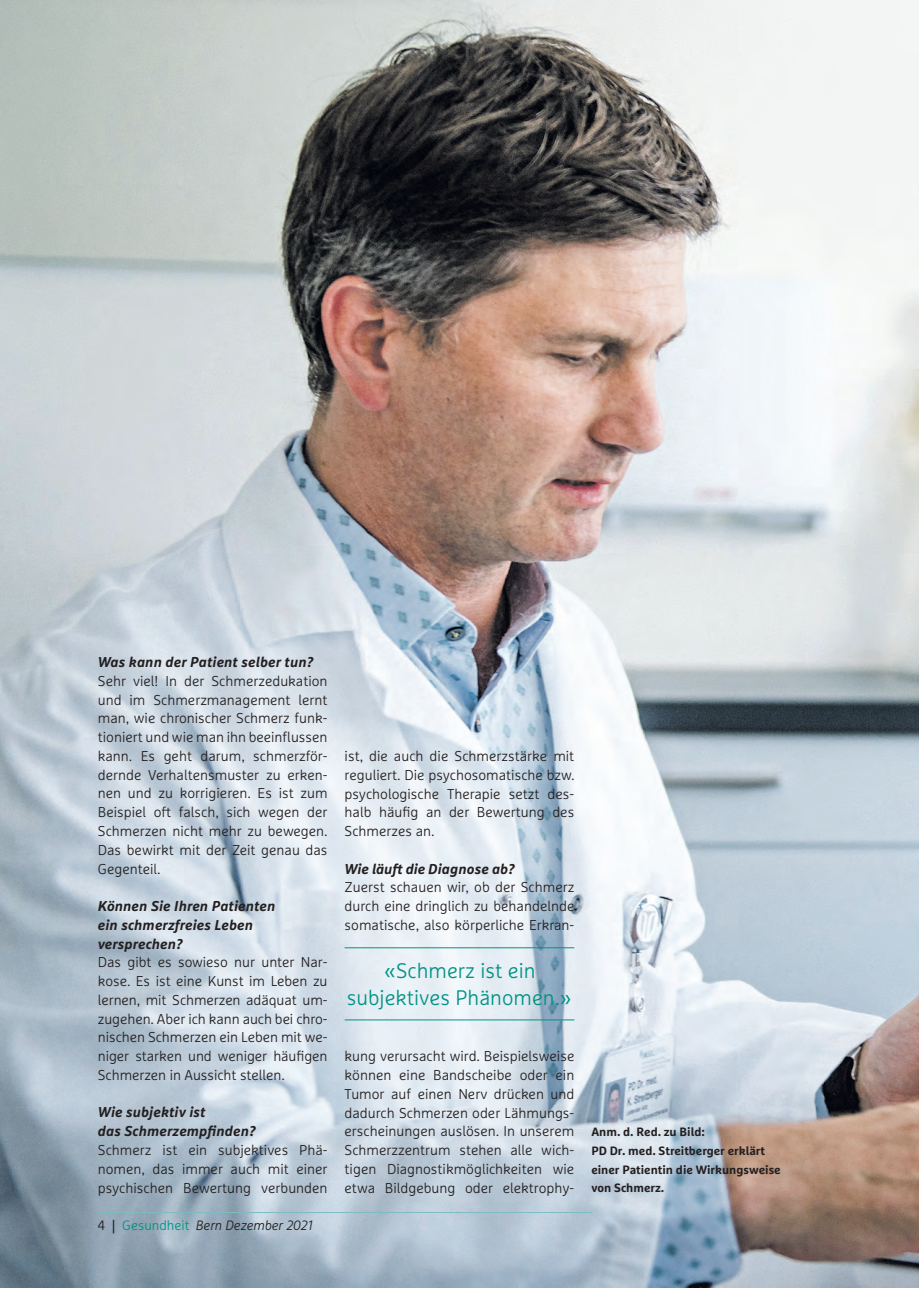
<style>
.page{position:relative;width:919px;height:1289px;background:#fff}
.page>*{position:absolute;margin:0;border:0;box-sizing:border-box;transform-origin:0 0}
.t1{font:300 21px/27px "Marselis Pro";color:#009384;text-align:center}
.t2{font:300 14.25px/18.8px "Marselis Pro";color:#231f20;text-align:justify}
.t3{font:italic 700 14.25px/18.8px "Marselis Pro";letter-spacing:.015em;color:#231f20}
.t4{font:italic 300 13.5px "Marselis Pro";color:#231f20}
.t5{font:700 12px/18.8px "Marselis Pro";color:#231f20}
.s1{font-style:normal}
.s2{font-family:"The Mix";font-weight:600;font-style:normal}
.s3{font-style:normal;color:#009384}
</style>
<div class="page">
<img style="left:0;top:0;width:918px;height:1287px">
<hr style="left:344px;top:947px;width:230px;height:1px;background:#009384">
<hr style="left:344px;top:1019px;width:230px;height:1px;background:#009384">
<hr style="left:98px;top:1212px;width:493px;height:1px;background:#7dbcc4">
<p class="t3" style="left:98px;top:654px;width:217px">Was kann der Patient selber tun?</p>
<p class="t2" style="left:98px;top:673px;width:231px">Sehr viel! In der Schmerzedukation und im Schmerzmanagement lernt man, wie chronischer Schmerz funk&shy;tioniert und wie man ihn beeinflussen kann. Es geht darum, schmerzför&shy;dernde Verhaltensmuster zu er ken&shy;nen und zu korrigieren. Es ist zum Beispiel oft falsch, sich wegen der Schmerzen nicht mehr zu bewegen.<br>Das bewirkt mit der Zeit genau das Gegenteil.</p>
<p class="t3" style="left:98px;top:898px;width:179px">Können Sie Ihren Patienten ein schmerzfreies Leben verspre chen?</p>
<p class="t2" style="left:98px;top:954px;width:231px">Das gibt es sowieso nur unter Nar&shy;kose. Es ist eine Kunst im Leben zu lernen, mit Schmerzen adäquat um&shy;zugehen. Aber ich kann auch bei chro&shy;nischen Schmerzen ein Leben mit we&shy;niger starken und weniger häufigen Schmerzen in Aussicht stellen.</p>
<p class="t3" style="left:98px;top:1104px;width:159px">Wie subjektiv ist<br>das Schmerzempfinden?</p>
<p class="t2" style="left:98px;top:1142px;width:231px">Schmerz ist ein subjektives Phä&shy;nomen, das immer auch mit einer psychischen Bewertung verbunden</p>
<p class="t4" style="left:98px;top:1220px;width:216px"><span class="s1">4</span> <span class="s2">|</span> <span class="s3">Gesundheit</span> Bern Dezember 2021</p>
<p class="t2" style="left:344px;top:748px;width:231px">ist, die auch die Schmerzstärke mit reguliert. Die psychosomatische bzw. psychologische Therapie setzt des&shy;halb häufig an der Bewertung des Schmerzes an.</p>
<p class="t3" style="left:344px;top:860px;width:171px">Wie läuft die Diagnose ab?</p>
<p class="t2" style="left:344px;top:879px;width:231px">Zuerst schauen wir, ob der Schmerz durch eine dringlich zu behandelnde somatische, also körperliche Erkran-</p>
<h1 class="t1" style="left:346px;top:959px;width:227px">«Schmerz ist ein subjektives Phänomen.»</h1>
<p class="t2" style="left:344px;top:1048px;width:231px">kung verursacht wird. Beispielsweise können eine Bandscheibe oder ein Tumor auf einen Nerv drücken und dadurch Schmerzen oder Lähmungs&shy;erscheinungen auslösen. In unserem Schmerzzentrum stehen alle wich&shy;tigen Diagnostikmöglichkeiten wie etwa Bildgebung oder elektrophy-</p>
<p class="t5" style="left:591px;top:1123px;width:191px">Anm. d. Red. zu Bild:<br>PD Dr. med. Streitberger erklärt einer Patientin die Wirkungsweise von Schmerz.</p>
</div>
